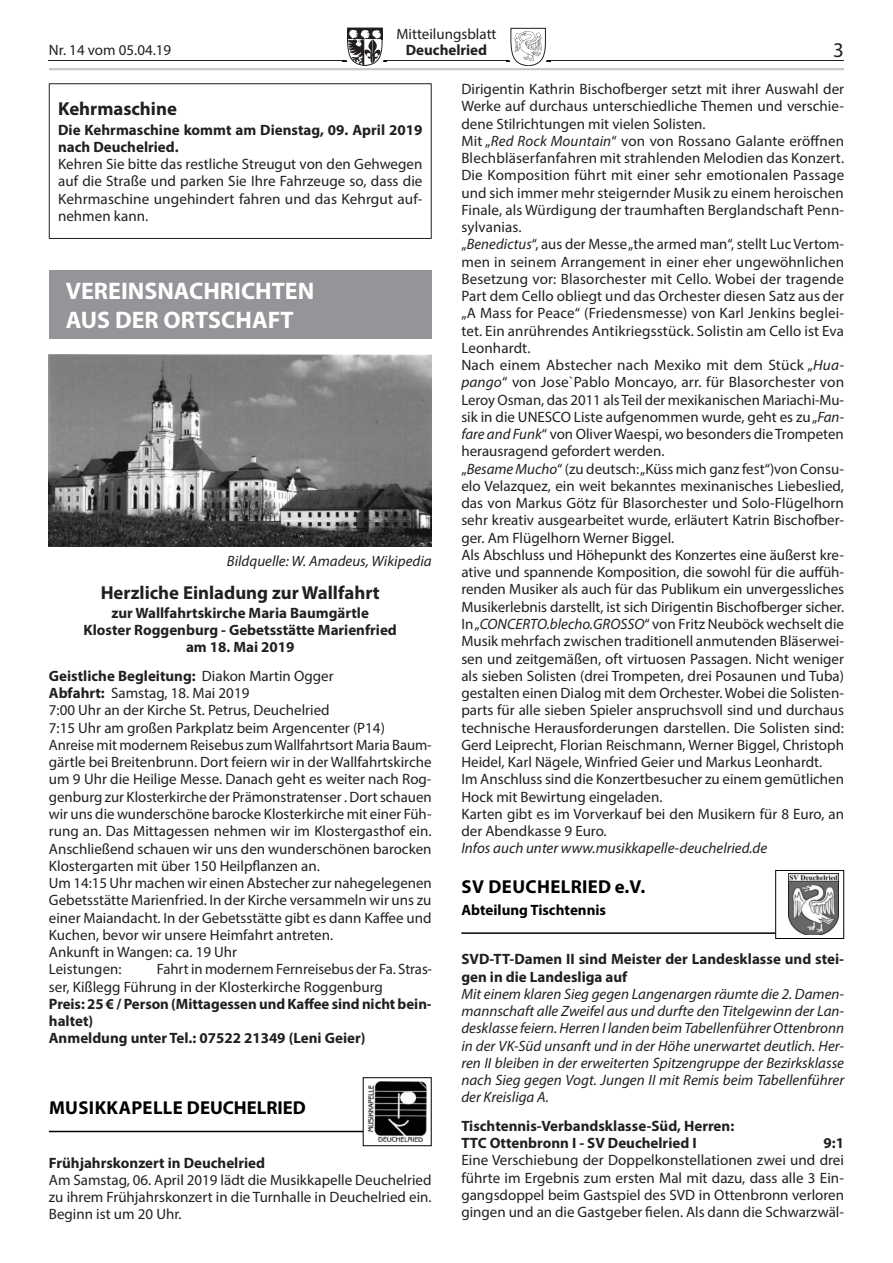
<style>
.page{position:relative;width:893px;height:1263px;background:#fff}
.page>*{position:absolute;margin:0;border:0;box-sizing:border-box;transform-origin:0 0}
.t1{font:700 24px/28.8px "Myriad Pro";color:#fff}
.t2{font:21px "Myriad Pro";color:#231f20}
.t3{font:700 18.75px "Myriad Pro";color:#231f20}
.t4{font:700 18.75px "Myriad Pro";letter-spacing:.02em;color:#000}
.t5{font:15px/17.2px "Myriad Pro";color:#231f20;text-align:justify}
.t6{font:700 15px/17.2px "Myriad Pro";color:#231f20}
.t7{font:italic 15px/17.2px "Myriad Pro";color:#231f20;text-align:justify}
.t8{font:700 15px "Myriad Pro";color:#000}
.s1{font-weight:700}
.s2{font-style:italic}
</style>
<div class="page">
<hr style="left:49px;top:61px;width:795px;height:1px;background:#231f20">
<img style="left:343px;top:27px;width:44px;height:34px">
<svg style="left:347px;top:28px;width:36px;height:38px"></svg>
<img style="left:506px;top:27px;width:44px;height:34px">
<svg style="left:510px;top:28px;width:36px;height:38px"></svg>
<img style="left:513px;top:30px;width:30px;height:32px">
<hr style="left:49px;top:68px;width:795px;height:2px;background:#c7c8ca">
<div style="left:49px;top:83px;width:383px;height:156px;border:1px solid #231f20"></div>
<div style="left:49px;top:270px;width:383px;height:68px;background:#939598"></div>
<img style="left:49px;top:354px;width:383px;height:192px">
<hr style="left:49px;top:1131px;width:383px;height:1px;background:#000">
<div style="left:363px;top:1078px;width:68px;height:68px;background:#fff"></div>
<img style="left:367px;top:1082px;width:60px;height:60px">
<hr style="left:461px;top:932px;width:383px;height:2px;background:#000">
<div style="left:776px;top:870px;width:68px;height:68px;background:#fff"></div>
<img style="left:788px;top:874px;width:50px;height:61px">
<div style="left:775px;top:870px;width:69px;height:69px;border:1px solid #000"></div>
<p class="t5" style="left:396px;top:25px;width:102px">Mitteilungsblatt</p>
<p class="t5" style="left:49px;top:41px;width:124px">Nr. 14 vom 05.04.19</p>
<p class="t6" style="left:406px;top:41px;width:83px">Deuchelried</p>
<h2 class="t2" style="left:833px;top:37px;width:12px">3</h2>
<p class="t3" style="left:58px;top:97px;width:120px">Kehrmaschine</p>
<p class="t6" style="left:58px;top:121px;width:366px">Die Kehrmaschine kommt am Dienstag, 09. April 2019 nach Deuchelried.</p>
<p class="t5" style="left:58px;top:155px;width:366px">Kehren Sie bitte das restliche Streugut von den Gehwegen auf die Straße und parken Sie Ihre Fahrzeuge so, dass die Kehrmaschine ungehindert fahren und das Kehrgut auf&shy;nehmen kann.</p>
<h1 class="t1" style="left:66px;top:276px;width:250px">VEREINSNACHRICHTEN<br>AUS DER ORTSCHAFT</h1>
<p class="t7" style="left:227px;top:552px;width:206px">Bildquelle: W. Amadeus, Wikipedia</p>
<p class="t3" style="left:101px;top:580px;width:280px">Herzliche Einladung zur Wallfahrt</p>
<p class="t6" style="left:84px;top:604px;width:315px;text-align:center">zur Wallfahrtskirche Maria Baumgärtle<br>Kloster Roggenburg - Gebetsstätte Marienfried am 18. Mai 2019</p>
<p class="t5" style="left:49px;top:667px;width:384px;text-align:left"><span class="s1">Geistliche Begleitung:</span> Diakon Martin Ogger<br><span class="s1">Abfahrt:</span> Samstag, 18. Mai 2019<br>7:00 Uhr an der Kirche St. Petrus, Deuchelried<br>7:15 Uhr am großen Parkplatz beim Argencenter (P14)<br>Anreise mit modernem Reisebus zum Wallfahrtsort Maria Baum&shy;gärtle bei Breitenbrunn. Dort feiern wir in der Wallfahrtskirche um 9 Uhr die Heilige Messe. Danach geht es weiter nach Rog&shy;genburg zur Klosterkirche der Prämonstratenser . Dort schauen wir uns die wunderschöne barocke Klosterkirche mit einer Füh&shy;rung an. Das Mittagessen nehmen wir im Klostergasthof ein.<br>Anschließend schauen wir uns den wunderschönen barocken Klostergarten mit über 150 Heilpflanzen an.<br>Um 14:15 Uhr machen wir einen Abstecher zur nahegelegenen Gebetsstätte Marienfried. In der Kirche versammeln wir uns zu einer Maiandacht. In der Gebetsstätte gibt es dann Kaffee und Kuchen, bevor wir unsere Heimfahrt antreten.<br>Ankunft in Wangen: ca. 19 Uhr<br>Leistungen:</p>
<p class="t5" style="left:49px;top:960px;width:385px;text-indent:108px">Fahrt in modernem Fernreisebus der Fa. Stras&shy;ser, Kißlegg Führung in der Klosterkirche Roggenburg</p>
<p class="t6" style="left:49px;top:994px;width:384px">Preis: 25 € / Person (Mittagessen und Kaffee sind nicht bein&shy;haltet)<br>Anmeldung unter Tel.: 07522 21349 (Leni Geier)</p>
<p class="t4" style="left:49px;top:1095px;width:258px">MUSIKKAPELLE DEUCHELRIED</p>
<p class="t6" style="left:49px;top:1153px;width:218px">Frühjahrskonzert in Deuchelried</p>
<p class="t5" style="left:49px;top:1171px;width:384px">Am Samstag, 06. April 2019 lädt die Musikkapelle Deuchelried zu ihrem Frühjahrskonzert in die Turnhalle in Deuchelried ein.<br>Beginn ist um 20 Uhr.</p>
<p class="t5" style="left:461px;top:80px;width:384px;text-align:left">Dirigentin Kathrin Bischofberger setzt mit ihrer Auswahl der Werke auf durchaus unterschiedliche Themen und verschie&shy;dene Stilrichtungen mit vielen Solisten.<br>Mit „<span class="s2">Red Rock Mountain</span>“ von von Rossano Galante eröffnen Blechbläserfanfahren mit strahlenden Melodien das Konzert.<br>Die Komposition führt mit einer sehr emotionalen Passage und sich immer mehr steigernder Musik zu einem heroischen Finale, als Würdigung der traumhaften Berglandschaft Penn&shy;sylvanias.<br>„<span class="s2">Benedictus</span>“, aus der Messe „the armed man“, stellt Luc Vertom&shy;men in seinem Arrangement in einer eher ungewöhnlichen Besetzung vor: Blasorchester mit Cello. Wobei der tragende Part dem Cello obliegt und das Orchester diesen Satz aus der „A Mass for Peace“ (Friedensmesse) von Karl Jenkins beglei&shy;tet. Ein anrührendes Antikriegsstück. Solistin am Cello ist Eva Leonhardt.<br>Nach einem Abstecher nach Mexiko mit dem Stück „<span class="s2">Hua&shy;pango</span>“ von Jose`Pablo Moncayo, arr. für Blasorchester von Leroy Osman, das 2011 als Teil der mexikanischen Mariachi-Mu&shy;sik in die UNESCO Liste aufgenommen wurde, geht es zu „<span class="s2">Fan&shy;fare and Funk</span>“ von Oliver Waespi, wo besonders die Trompeten herausragend gefordert werden.<br>„<span class="s2">Besame Mucho</span>“ (zu deutsch: „Küss mich ganz fest“)von Consu&shy;elo Velazquez, ein weit bekanntes mexinanisches Liebeslied, das von Markus Götz für Blasorchester und Solo-Flügelhorn sehr kreativ ausgearbeitet wurde, erläutert Katrin Bischofber&shy;ger. Am Flügelhorn Werner Biggel.<br>Als Abschluss und Höhepunkt des Konzertes eine äußerst kre&shy;ative und spannende Komposition, die sowohl für die auffüh&shy;renden Musiker als auch für das Publikum ein unvergessliches Musikerlebnis darstellt, ist sich Dirigentin Bischofberger sicher.<br>In „<span class="s2">CONCERTO.blecho.GROSSO</span>“ von Fritz Neuböck wechselt die Musik mehrfach zwischen traditionell anmutenden Bläserwei&shy;sen und zeitgemäßen, oft virtuosen Passagen. Nicht weniger als sieben Solisten (drei Trompeten, drei Posaunen und Tuba) gestalten einen Dialog mit dem Orchester. Wobei die Solisten&shy;parts für alle sieben Spieler anspruchsvoll sind und durchaus technische Herausforderungen darstellen. Die Solisten sind:<br>Gerd Leiprecht, Florian Reischmann, Werner Biggel, Christoph Heidel, Karl Nägele, Winfried Geier und Markus Leonhardt.<br>Im Anschluss sind die Konzertbesucher zu einem gemütlichen Hock mit Bewirtung eingeladen.<br>Karten gibt es im Vorverkauf bei den Musikern für 8 Euro, an der Abendkasse 9 Euro.</p>
<p class="t7" style="left:461px;top:839px;width:307px">Infos auch unter www.musikkapelle-deuchelried.de</p>
<p class="t4" style="left:462px;top:874px;width:185px">SV DEUCHELRIED e.V.</p>
<p class="t8" style="left:461px;top:900px;width:146px">Abteilung Tischtennis</p>
<p class="t6" style="left:461px;top:950px;width:384px">SVD-TT-Damen II sind Meister der Landesklasse und stei&shy;gen in die Landesliga auf</p>
<p class="t7" style="left:461px;top:985px;width:384px">Mit einem klaren Sieg gegen Langenargen räumte die 2. Damen&shy;mannschaft alle Zweifel aus und durfte den Titelgewinn der Lan&shy;desklasse feiern. Herren I landen beim Tabellenführer Ottenbronn in der VK-Süd unsanft und in der Höhe unerwartet deutlich. Her&shy;ren II bleiben in der erweiterten Spitzengruppe der Bezirksklasse nach Sieg gegen Vogt. Jungen II mit Remis beim Tabellenführer der Kreisliga A.</p>
<p class="t6" style="left:461px;top:1117px;width:274px">Tischtennis-Verbandsklasse-Süd, Herren:<br>TTC Ottenbronn I - SV Deuchelried I</p>
<p class="t6" style="left:823px;top:1134px;width:22px">9:1</p>
<p class="t5" style="left:461px;top:1151px;width:384px">Eine Verschiebung der Doppelkonstellationen zwei und drei führte im Ergebnis zum ersten Mal mit dazu, dass alle 3 Ein&shy;gangsdoppel beim Gastspiel des SVD in Ottenbronn verloren gingen und an die Gastgeber fielen. Als dann die Schwarzwäl-</p>
</div>
